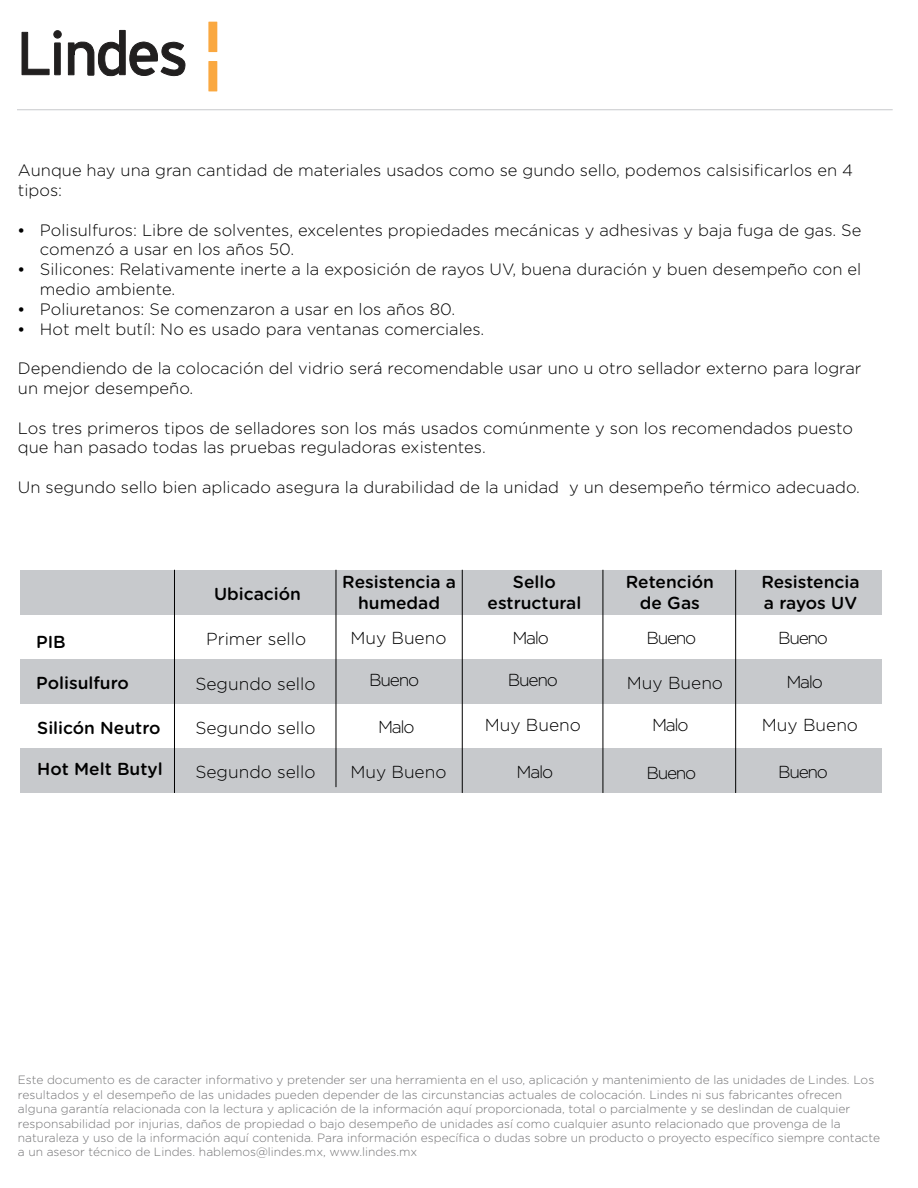
<style>
.page{position:relative;width:918px;height:1188px;background:#fff}
.page>*{position:absolute;margin:0;border:0;box-sizing:border-box;transform-origin:0 0}
.t1{font:300 17.4px "Gotham Rounded";color:#000}
.t2{font:500 17.4px/20.9px "Gotham Rounded";color:#000;text-align:center}
.t3{font:300 16.5px/19.8px "Gotham Rounded";color:#000}
.t4{font:300 12px/14.4px "Gotham Rounded";color:#737375}
</style>
<div class="page">
<svg style="left:22px;top:32px;width:27px;height:43px"></svg>
<div style="left:55px;top:43px;width:5px;height:32px;background:#211f1f;border:1px solid #211f1f"></div>
<div style="left:54px;top:31px;width:7px;height:7px;background:#211f1f;border:1px solid #211f1f;border-radius:50%"></div>
<svg style="left:68px;top:30px;width:119px;height:81px"></svg>
<div style="left:208px;top:61px;width:9px;height:30px;background:#faa840"></div>
<div style="left:208px;top:22px;width:9px;height:30px;background:#faa840"></div>
<hr style="left:17px;top:109px;width:876px;height:1px;background:#c7c9cc">
<div style="left:20px;top:659px;width:861px;height:45px;background:#c7c9cc"></div>
<div style="left:20px;top:748px;width:861px;height:45px;background:#c7c9cc"></div>
<div style="left:20px;top:570px;width:861px;height:44px;background:#c7c9cc"></div>
<hr style="left:336px;top:570px;width:1px;height:217px;background:#000">
<hr style="left:462px;top:570px;width:1px;height:223px;background:#000">
<hr style="left:174px;top:570px;width:1px;height:223px;background:#000">
<hr style="left:603px;top:570px;width:1px;height:223px;background:#000">
<hr style="left:735px;top:570px;width:1px;height:223px;background:#000">
<p class="t3" style="left:18px;top:161px;width:837px">Aunque hay una gran cantidad de materiales usados como se gundo sello, podemos calsisificarlos en 4 tipos:</p>
<p class="t3" style="left:40px;top:221px;width:823px;text-indent:-22px">• Polisulfuros: Libre de solventes, excelentes propiedades mecánicas y adhesivas y baja fuga de gas. Se comenzó a usar en los años 50.</p>
<p class="t3" style="left:40px;top:260px;width:823px;text-indent:-22px">• Silicones: Relativamente inerte a la exposición de rayos UV, buena duración y buen desempeño con el medio ambiente.</p>
<p class="t3" style="left:18px;top:300px;width:439px">• Poliuretanos: Se comenzaron a usar en los años 80.</p>
<p class="t3" style="left:18px;top:320px;width:468px">• Hot melt butíl: No es usado para ventanas comerciales.</p>
<p class="t3" style="left:18px;top:359px;width:845px">Dependiendo de la colocación del vidrio será recomendable usar uno u otro sellador externo para lograr un mejor desempeño.</p>
<p class="t3" style="left:18px;top:419px;width:837px">Los tres primeros tipos de selladores son los más usados comúnmente y son los recomendados puesto que han pasado todas las pruebas reguladoras existentes.</p>
<p class="t3" style="left:18px;top:478px;width:844px">Un segundo sello bien aplicado asegura la durabilidad de la unidad y un desempeño térmico adecuado.</p>
<p class="t2" style="left:214px;top:584px;width:88px">Ubicación</p>
<p class="t2" style="left:342px;top:573px;width:115px">Resistencia a humedad</p>
<p class="t2" style="left:488px;top:573px;width:95px">Sello estructural</p>
<p class="t2" style="left:626px;top:573px;width:90px">Retención de Gas</p>
<p class="t2" style="left:761px;top:573px;width:100px;text-align:left">Resistencia a rayos UV</p>
<p class="t2" style="left:36px;top:633px;width:31px">PIB</p>
<p class="t1" style="left:206px;top:631px;width:102px">Primer sello</p>
<p class="t1" style="left:350px;top:630px;width:98px">Muy Bueno</p>
<p class="t2" style="left:36px;top:673px;width:94px">Polisulfuro</p>
<p class="t2" style="left:37px;top:719px;width:125px">Silicón Neutro</p>
<p class="t2" style="left:37px;top:759px;width:127px">Hot Melt Butyl</p>
<p class="t1" style="left:195px;top:676px;width:122px">Segundo sello</p>
<p class="t1" style="left:195px;top:720px;width:122px">Segundo sello</p>
<p class="t1" style="left:195px;top:764px;width:122px">Segundo sello</p>
<p class="t1" style="left:369px;top:672px;width:51px">Bueno</p>
<p class="t1" style="left:378px;top:719px;width:38px">Malo</p>
<p class="t1" style="left:350px;top:764px;width:98px">Muy Bueno</p>
<p class="t1" style="left:512px;top:630px;width:38px">Malo</p>
<p class="t1" style="left:508px;top:672px;width:51px">Bueno</p>
<p class="t1" style="left:485px;top:717px;width:98px">Muy Bueno</p>
<p class="t1" style="left:517px;top:764px;width:38px">Malo</p>
<p class="t1" style="left:646px;top:630px;width:51px">Bueno</p>
<p class="t1" style="left:778px;top:630px;width:51px">Bueno</p>
<p class="t1" style="left:627px;top:675px;width:98px">Muy Bueno</p>
<p class="t1" style="left:786px;top:674px;width:38px">Malo</p>
<p class="t1" style="left:652px;top:717px;width:38px">Malo</p>
<p class="t1" style="left:646px;top:765px;width:51px">Bueno</p>
<p class="t1" style="left:762px;top:717px;width:98px">Muy Bueno</p>
<p class="t1" style="left:778px;top:764px;width:51px">Bueno</p>
<p class="t4" style="left:18px;top:1074px;width:864px">Este documento es de caracter informativo y pretender ser una herramienta en el uso, aplicación y mantenimiento de las unidades de Lindes. Los resultados y el desempeño de las unidades pueden depender de las circunstancias actuales de colocación. Lindes ni sus fabricantes ofrecen alguna garantía relacionada con la lectura y aplicación de la información aquí proporcionada, total o parcialmente y se deslindan de cualquier responsabilidad por injurias, daños de propiedad o bajo desempeño de unidades así como cualquier asunto relacionado que provenga de la naturaleza y uso de la información aquí contenida. Para información específica o dudas sobre un producto o proyecto específico siempre contacte a un asesor técnico de Lindes. hablemos@lindes.mx, www.lindes.mx</p>
</div>
